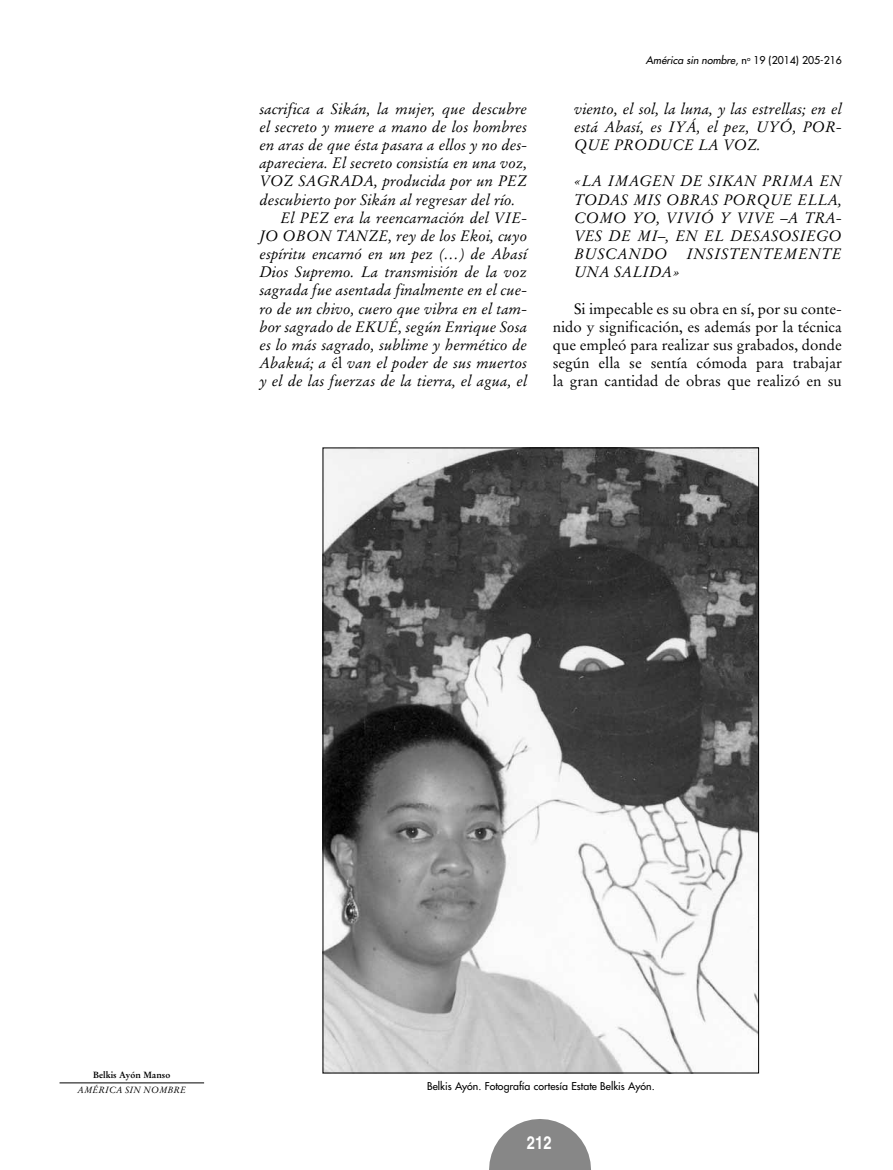
<style>
.page{position:relative;width:893px;height:1170px;background:#fff}
.page>*{position:absolute;margin:0;border:0;box-sizing:border-box;transform-origin:0 0}
.t1{font:700 condensed 18px "Helvetica";color:#fff}
.t2{font:italic 15px/18.1px "Stempel Garamond";color:#000;text-align:justify}
.t3{font:15px/18.1px "Stempel Garamond";color:#000;text-align:justify}
.t4{font:italic 15px "Stempel Garamond";letter-spacing:.025em;color:#000}
.t5{font:10.5px "Futura";color:#000}
.t6{font:italic 9px "Stempel Garamond";color:#000}
.t7{font:700 9px "Stempel Garamond";color:#000}
.s1{font-style:normal}
.s2{font-style:italic}
</style>
<div class="page">
<svg style="left:489px;top:1119px;width:102px;height:50px"></svg>
<hr style="left:60px;top:1082px;width:144px;height:1px;background:#000">
<img style="left:324px;top:449px;width:433px;height:622px">
<p class="t2" style="left:259px;top:100px;width:269px">sacrifica a Sikán, la mujer, que descubre</p>
<p class="t2" style="left:259px;top:118px;width:269px">el secreto y muere a mano de los hombres</p>
<p class="t2" style="left:259px;top:136px;width:269px">en aras de que ésta pasara a ellos y no des-</p>
<p class="t2" style="left:259px;top:154px;width:269px">apareciera. El secreto consistía en una voz,</p>
<p class="t2" style="left:259px;top:172px;width:269px">VOZ SAGRADA, producida por un PEZ</p>
<p class="t2" style="left:259px;top:190px;width:258px">descubierto por Sikán al regresar del río.</p>
<p class="t2" style="left:281px;top:208px;width:248px">El PEZ era la reencarnación del VIE-</p>
<p class="t2" style="left:259px;top:227px;width:269px">JO OBON TANZE, rey de los Ekoi, cuyo</p>
<p class="t2" style="left:259px;top:245px;width:269px">espíritu encarnó en un pez (…) de Abasí</p>
<p class="t2" style="left:259px;top:263px;width:269px">Dios Supremo. La transmisión de la voz</p>
<p class="t2" style="left:259px;top:281px;width:269px">sagrada fue asentada finalmente en el cue-</p>
<p class="t2" style="left:259px;top:299px;width:269px">ro de un chivo, cuero que vibra en el tam-</p>
<p class="t2" style="left:259px;top:317px;width:269px">bor sagrado de EKUÉ, según Enrique Sosa</p>
<p class="t2" style="left:259px;top:335px;width:269px">es lo más sagrado, sublime y hermético de</p>
<p class="t2" style="left:259px;top:354px;width:269px">Abakuá; a <span class="s1">él</span> van el poder de sus muertos</p>
<p class="t2" style="left:259px;top:372px;width:269px">y el de las fuerzas de la tierra, el agua, el</p>
<p class="t5" style="left:646px;top:53px;width:198px"><span class="s2">América sin nombre</span>, n<sup>o</sup> 19 (2014) 205-216</p>
<p class="t2" style="left:574px;top:100px;width:269px">viento, el sol, la luna, y las estrellas; en el está Abasí, es IYÁ, el pez, UYÓ, POR-QUE PRODUCE LA VOZ.</p>
<p class="t2" style="left:574px;top:172px;width:269px">«LA IMAGEN DE SIKAN PRIMA EN TODAS MIS OBRAS PORQUE ELLA, COMO YO, VIVIÓ Y VIVE –A TRA-VES DE MI–, EN EL DESASOSIEGO BUSCANDO</p>
<p class="t4" style="left:686px;top:245px;width:157px">INSISTENTEMENTE</p>
<p class="t2" style="left:574px;top:263px;width:107px">UNA SALIDA»</p>
<p class="t3" style="left:553px;top:299px;width:291px;text-indent:21px">Si impecable es su obra en sí, por su conte&shy;nido y significación, es además por la técnica que empleó para realizar sus grabados, donde según ella se sentía cómoda para trabajar la gran cantidad de obras que realizó en su</p>
<p class="t7" style="left:93px;top:1069px;width:79px">Belkis Ayón Manso</p>
<p class="t6" style="left:78px;top:1084px;width:110px">AMÉRICA SIN NOMBRE</p>
<p class="t5" style="left:427px;top:1079px;width:229px">Belkis Ayón. Fotografía cortesía Estate Belkis Ayón.</p>
<p class="t1" style="left:527px;top:1131px;width:26px">212</p>
</div>
